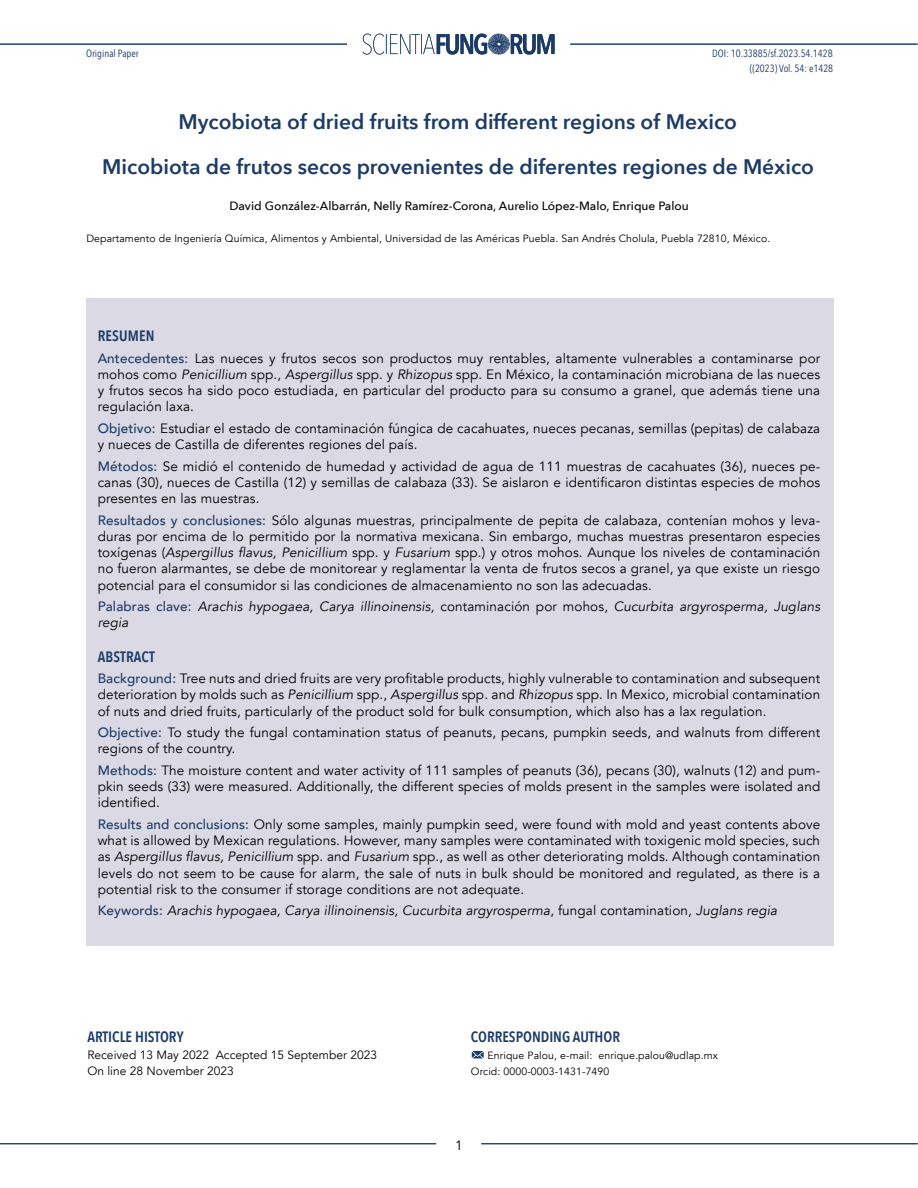
<style>
.page{position:relative;width:918px;height:1188px;background:#fff}
.page>*{position:absolute;margin:0;border:0;box-sizing:border-box;transform-origin:0 0}
.t1{font:600 21px/44.7px "Avenir Next";color:#1b3b66;text-align:center}
.t2{font:600 15px "Avenir Next Condensed";color:#1b3b66}
.t3{font:13.5px/16.2px "Avenir";letter-spacing:.01em;color:#000;text-align:justify}
.t4{font:italic 13.5px/16.2px "Avenir";letter-spacing:.01em;color:#000}
.t5{font:13.5px "Avenir";color:#000}
.t6{font:500 12px "Avenir Next";color:#010202}
.t7{font:12px/16.5px "Avenir";color:#000}
.t8{font:10.5px/16.5px "Avenir";letter-spacing:.01em;color:#000}
.t9{font:10.5px/14px "Avenir Next Condensed";color:#1b3b66}
.s1{font-weight:500;color:#1b3b66}
.s2{font-style:italic}
.s3{font-weight:500;font-style:normal;color:#1b3b66}
.s4{font-style:normal}
</style>
<div class="page">
<svg style="left:363px;top:33px;width:192px;height:22px"></svg>
<hr style="left:0;top:44px;width:347px;height:1px;background:#1b3b66">
<hr style="left:570px;top:44px;width:348px;height:1px;background:#1b3b66">
<hr style="left:0;top:1143px;width:436px;height:1px;background:#1b3b66">
<hr style="left:481px;top:1143px;width:437px;height:1px;background:#1b3b66">
<div style="left:86px;top:298px;width:748px;height:648px;background:#dad9e4"></div>
<svg style="left:472px;top:1051px;width:12px;height:7px"></svg>
<p class="t9" style="left:712px;top:46px;width:122px">DOI: 10.33885/sf.2023.54.1428</p>
<p class="t9" style="left:86px;top:46px;width:54px">Original Paper</p>
<p class="t9" style="left:750px;top:47px;width:85px">(2023) Vol. 54: e 3 ((2023) Vol. 54: e1428</p>
<h1 class="t1" style="left:102px;top:99px;width:713px">Mycobiota of dried fruits from different regions of Mexico<br>Micobiota de frutos secos provenientes de diferentes regiones de México</h1>
<p class="t6" style="left:229px;top:195px;width:461px">David González-Albarrán, Nelly Ramírez-Corona, Aurelio López-Malo, Enrique Palou</p>
<p class="t8" style="left:86px;top:230px;width:686px">Departamento de Ingeniería Química, Alimentos y Ambiental, Universidad de las Américas Puebla. San Andrés Cholula, Puebla 72810, México.</p>
<p class="t2" style="left:98px;top:323px;width:58px">RESUMEN</p>
<p class="t3" style="left:98px;top:350px;width:724px"><span class="s1">Antecedentes:</span> Las nueces y frutos secos son productos muy rentables, altamente vulnerables a contaminarse por mohos como <span class="s2">Penicillium</span> spp., <span class="s2">Aspergillus</span> spp. y <span class="s2">Rhizopus</span> spp. En México, la contaminación microbiana de las nueces y frutos secos ha sido poco estudiada, en particular del producto para su consumo a granel, que además tiene una regulación laxa.</p>
<p class="t3" style="left:98px;top:420px;width:724px"><span class="s1">Objetivo:</span> Estudiar el estado de contaminación fúngica de cacahuates, nueces pecanas, semillas (pepitas) de calabaza y nueces de Castilla de diferentes regiones del país.</p>
<p class="t3" style="left:98px;top:458px;width:724px"><span class="s1">Métodos:</span> Se midió el contenido de humedad y actividad de agua de 111 muestras de cacahuates (36), nueces pe&shy;canas (30), nueces de Castilla (12) y semillas de calabaza (33). Se aislaron e identificaron distintas especies de mohos presentes en las muestras.</p>
<p class="t3" style="left:98px;top:512px;width:724px"><span class="s1">Resultados y conclusiones:</span> Sólo algunas muestras, principalmente de pepita de calabaza, contenían mohos y leva&shy;duras por encima de lo permitido por la normativa mexicana. Sin embargo, muchas muestras presentaron especies toxígenas (<span class="s2">Aspergillus flavus, Penicillium</span> spp. y <span class="s2">Fusarium</span> spp.) y otros mohos. Aunque los niveles de contaminación no fueron alarmantes, se debe de monitorear y reglamentar la venta de frutos secos a granel, ya que existe un riesgo potencial para el consumidor si las condiciones de almacenamiento no son las adecuadas.</p>
<p class="t4" style="left:98px;top:599px;width:724px"><span class="s3">Palabras clave:</span> Arachis hypogaea, Carya illinoinensis, <span class="s4">contaminación por mohos,</span> Cucurbita argyrosperma, Juglans regia</p>
<p class="t2" style="left:98px;top:643px;width:59px">ABSTRACT</p>
<p class="t3" style="left:98px;top:671px;width:724px"><span class="s1">Background:</span> Tree nuts and dried fruits are very profitable products, highly vulnerable to contamination and subsequent deterioration by molds such as <span class="s2">Penicillium</span> spp., <span class="s2">Aspergillus</span> spp. and <span class="s2">Rhizopus</span> spp. In Mexico, microbial contamination of nuts and dried fruits, particularly of the product sold for bulk consumption, which also has a lax regulation.</p>
<p class="t3" style="left:98px;top:725px;width:724px"><span class="s1">Objective:</span> To study the fungal contamination status of peanuts, pecans, pumpkin seeds, and walnuts from different regions of the country.</p>
<p class="t3" style="left:98px;top:762px;width:724px"><span class="s1">Methods:</span> The moisture content and water activity of 111 samples of peanuts (36), pecans (30), walnuts (12) and pum&shy;pkin seeds (33) were measured. Additionally, the different species of molds present in the samples were isolated and identified.</p>
<p class="t3" style="left:98px;top:816px;width:724px"><span class="s1">Results and conclusions:</span> Only some samples, mainly pumpkin seed, were found with mold and yeast contents above what is allowed by Mexican regulations. However, many samples were contaminated with toxigenic mold species, such as <span class="s2">Aspergillus flavus, Penicillium</span> spp. and <span class="s2">Fusarium</span> spp., as well as other deteriorating molds. Although contamination levels do not seem to be cause for alarm, the sale of nuts in bulk should be monitored and regulated, as there is a potential risk to the consumer if storage conditions are not adequate.</p>
<p class="t4" style="left:98px;top:903px;width:681px"><span class="s3">Keywords:</span> Arachis hypogaea, Carya illinoinensis, Cucurbita argyrosperma<span class="s4">, fungal contamination,</span> Juglans regia</p>
<p class="t2" style="left:87px;top:1024px;width:98px">ARTICLE HISTORY</p>
<p class="t7" style="left:87px;top:1046px;width:291px">Received 13 May 2022 Accepted 15 September 2023<br>On line 28 November 2023</p>
<p class="t2" style="left:471px;top:1024px;width:151px">CORRESPONDING AUTHOR</p>
<p class="t8" style="left:471px;top:1047px;width:249px;text-indent:17px">Enrique Palou, e-mail: enrique.palou@udlap.mx<br>Orcid: 0000-0003-1431-7490</p>
<p class="t5" style="left:455px;top:1137px;width:9px">1</p>
</div>
